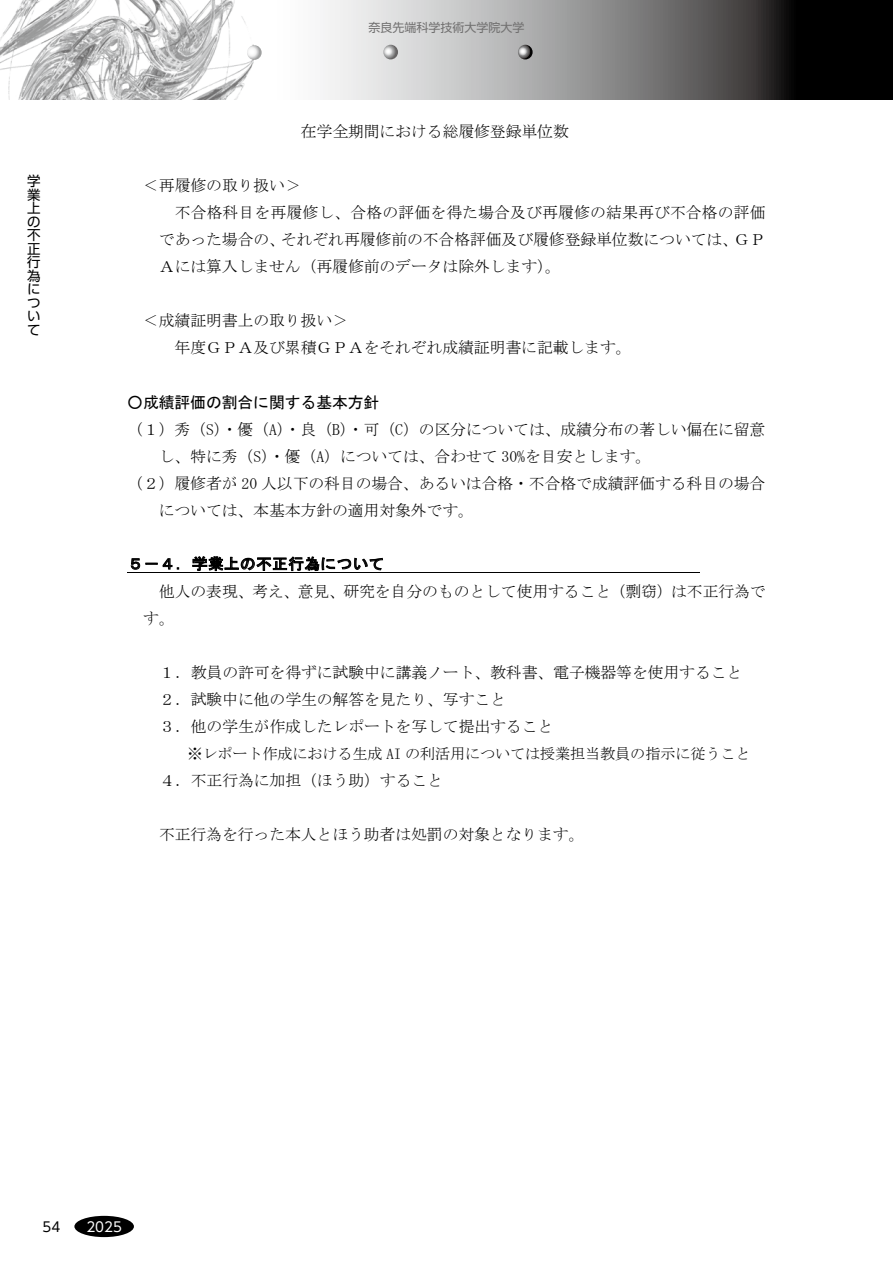
<style>
.page{position:relative;width:893px;height:1263px;background:#fff}
.page>*{position:absolute;margin:0;border:0;box-sizing:border-box;transform-origin:0 0}
.t1{font:15.9px/27px "MS Mincho";letter-spacing:-.005em;color:#000}
.t2{font:15.9px "MS Gothic";letter-spacing:-.005em;color:#000}
.t3{font:15.6px "MS Gothic";letter-spacing:.015em;color:#000}
.t4{font:15.15px "MS Mincho";letter-spacing:-.01em;color:#000}
.t5{font:13.5px/13.5px "UD Shin Go Pr 6";color:#000;text-align:justify}
.t6{font:13.5px "UD Shin Go Pr 6";color:#fff}
.t7{font:12px "UD Shin Go Pr 6";color:#727171}
</style>
<div class="page">
<hr style="left:128px;top:572px;width:572px;height:1px;background:#000">
<svg style="left:323px;top:0;width:569px;height:99px"></svg>
<hr style="left:892px;top:0;width:1px;height:99px;background:#000">
<svg style="left:383px;top:45px;width:15px;height:14px"></svg>
<svg style="left:518px;top:45px;width:15px;height:14px"></svg>
<img style="left:0;top:0;width:253px;height:99px">
<svg style="left:247px;top:45px;width:15px;height:15px"></svg>
<div style="left:74px;top:1216px;width:60px;height:21px;background:#000;border-radius:50%"></div>
<p class="t7" style="left:368px;top:18px;width:158px">奈良先端科学技術大学院大学</p>
<p class="t5" style="left:27px;top:174px;width:15px">学業上の不正行為について</p>
<p class="t1" style="left:301px;top:118px;width:269px">在学全期間における総履修登録単位数</p>
<p class="t1" style="left:143px;top:172px;width:159px">＜再履修の取り扱い＞</p>
<p class="t1" style="left:175px;top:199px;width:592px">不合格科目を再履修し、合格の評価を得た場合及び再履修の結果再び不合格の評価</p>
<p class="t1" style="left:159px;top:226px;width:608px">であった場合の、それぞれ再履修前の不合格評価及び履修登録単位数については、ＧＰ</p>
<p class="t1" style="left:159px;top:253px;width:403px">Ａには算入しません（再履修前のデータは除外します）。</p>
<p class="t1" style="left:175px;top:307px;width:459px;text-indent:-31px">＜成績証明書上の取り扱い＞<br>年度ＧＰＡ及び累積ＧＰＡをそれぞれ成績証明書に記載します。</p>
<p class="t2" style="left:127px;top:394px;width:254px">○成績評価の割合に関する基本方針</p>
<p class="t1" style="left:127px;top:415px;width:640px">（１）秀（S）・優（A）・良（B）・可（C）の区分については、成績分布の著しい偏在に留意</p>
<p class="t1" style="left:159px;top:442px;width:494px">し、特に秀（S）・優（A）については、合わせて 30%を目安とします。</p>
<p class="t1" style="left:127px;top:469px;width:640px">（２）履修者が 20 人以下の科目の場合、あるいは合格・不合格で成績評価する科目の場合</p>
<p class="t1" style="left:159px;top:496px;width:317px">については、本基本方針の適用対象外です。</p>
<p class="t3" style="left:128px;top:556px;width:258px">５－４．学業上の不正行為について</p>
<p class="t1" style="left:143px;top:577px;width:624px;text-indent:16px">他人の表現、考え、意見、研究を自分のものとして使用すること（剽窃）は不正行為です。</p>
<p class="t1" style="left:159px;top:658px;width:585px">１．教員の許可を得ずに試験中に講義ノート、教科書、電子機器等を使用すること<br>２．試験中に他の学生の解答を見たり、写すこと<br>３．他の学生が作成したレポートを写して提出すること</p>
<p class="t4" style="left:188px;top:746px;width:564px">※レポート作成における生成 AI の利活用については授業担当教員の指示に従うこと</p>
<p class="t1" style="left:159px;top:766px;width:285px">４．不正行為に加担（ほう助）すること</p>
<p class="t1" style="left:159px;top:820px;width:427px">不正行為を行った本人とほう助者は処罰の対象となります。</p>
<p class="t5" style="left:43px;top:1219px;width:19px">54</p>
<p class="t6" style="left:86px;top:1215px;width:37px">2025</p>
</div>
